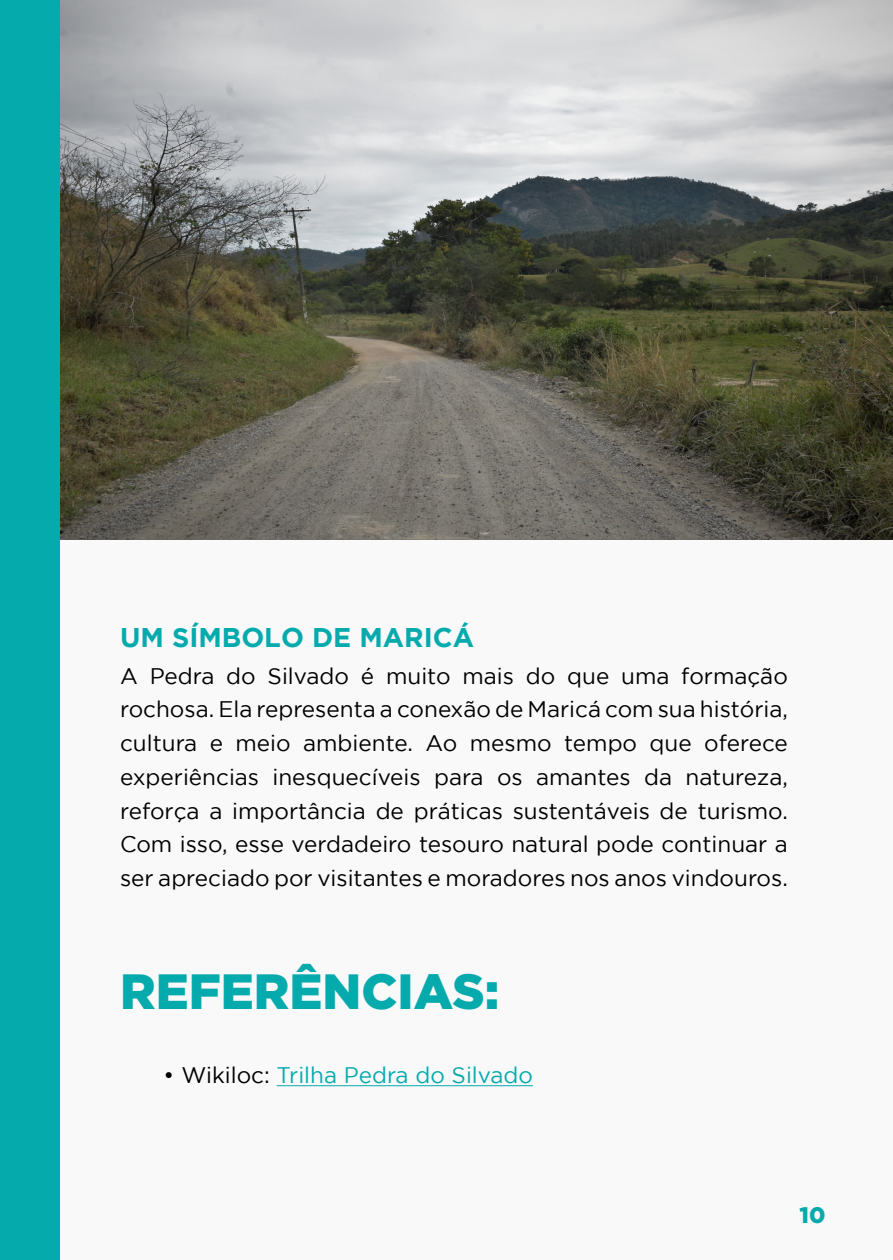
<style>
.page{position:relative;width:893px;height:1260px;background:#fff}
.page>*{position:absolute;margin:0;border:0;box-sizing:border-box;transform-origin:0 0}
.t1{font:900 49.5px "Gotham";color:#05aaad}
.t2{font:700 27px "Gotham";color:#05aaad}
.t3{font:22.5px/33.8px "Gotham";color:#000;text-align:justify}
.t4{font:22.5px "Gotham";color:#05aaad}
.t5{font:900 22.5px "Gotham";color:#05aaad}
.s1{color:#000}
</style>
<div class="page">
<div style="left:0;top:0;width:892px;height:1260px;background:#f9f9f9"></div>
<div style="left:0;top:0;width:60px;height:1260px;background:#05aaad"></div>
<img style="left:60px;top:0;width:832px;height:540px">
<hr style="left:276px;top:1085px;width:257px;height:1px;background:#05aaad">
<p class="t2" style="left:120px;top:622px;width:355px">UM SÍMBOLO DE MARICÁ</p>
<p class="t3" style="left:120px;top:659px;width:669px">A Pedra do Silvado é muito mais do que uma formação rochosa. Ela representa a conexão de Maricá com sua história, cultura e meio ambiente. Ao mesmo tempo que oferece experiências inesquecíveis para os amantes da natureza, reforça a importância de práticas sustentáveis de turismo.<br>Com isso, esse verdadeiro tesouro natural pode continuar a ser apreciado por visitantes e moradores nos anos vindouros.</p>
<h1 class="t1" style="left:120px;top:963px;width:381px">REFERÊNCIAS:</h1>
<p class="t4" style="left:164px;top:1062px;width:371px"><span class="s1">• Wikiloc:</span> Trilha Pedra do Silvado</p>
<p class="t5" style="left:799px;top:1202px;width:27px">10</p>
</div>
